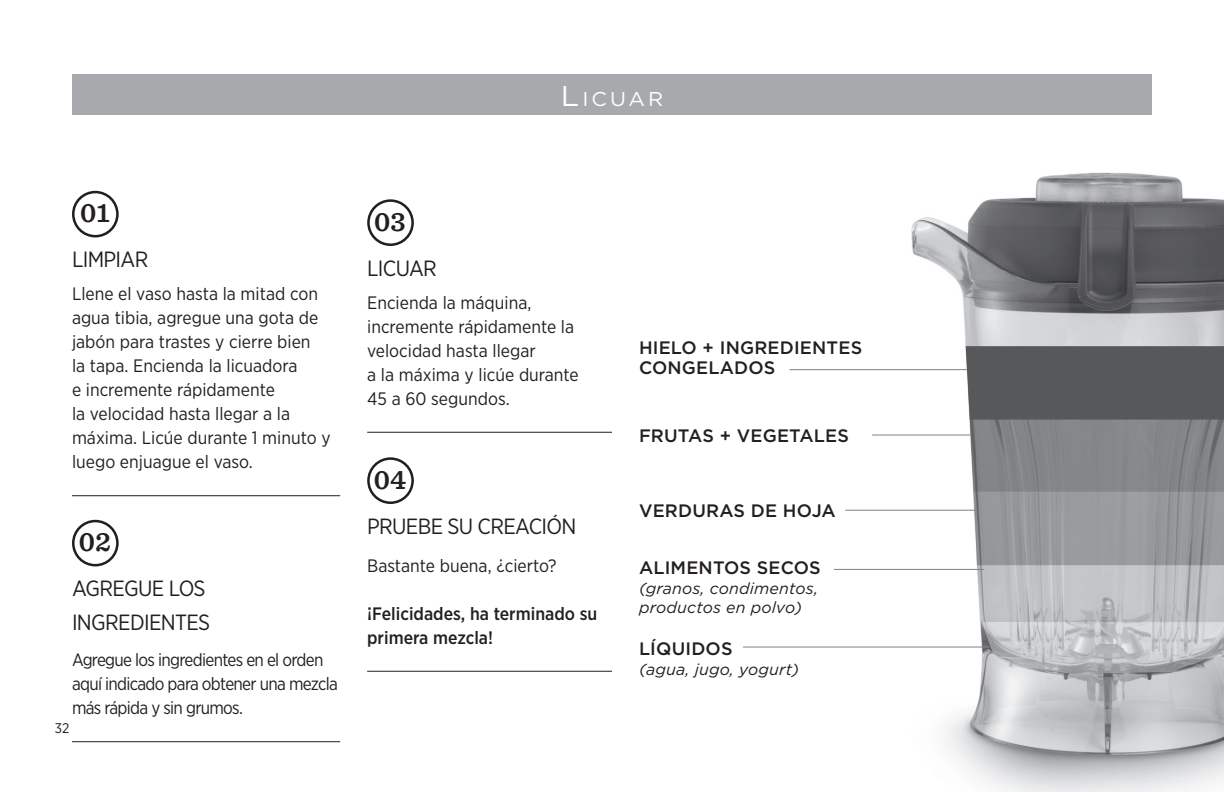
<style>
.page{position:relative;width:1224px;height:792px;background:#fff}
.page>*{position:absolute;margin:0;border:0;box-sizing:border-box;transform-origin:0 0}
.t1{font:600 27.8px "Sentinel";color:#231f20}
.Copy{font:22px/34px "Gotham Narrow";letter-spacing:-.03em;color:#231f20}
.header_copy_ENG{font:20px "Gotham";color:#fff;scale:1.05 1}
.Copy-2{font:18px/24px "Gotham Narrow";color:#231f20}
.callout{font:500 18px/19.8px "Gotham";letter-spacing:.01em;color:#231f20}
.Copy-3{font:18px/24px "Gotham Narrow";letter-spacing:-.04em;color:#231f20}
.Copy-4{font:500 18px/24px "Gotham Narrow";color:#231f20}
.Copy-5{font:17.8px "Gotham Narrow";letter-spacing:-.04em;color:#231f20}
.callout-2{font:italic 16px/19.8px "Gotham";letter-spacing:.01em;color:#231f20}
.t2{font:14px "Gotham Narrow";color:#231f20}
.s1{font-size:28.4px}
</style>
<div class="page">
<img style="left:732px;top:114px;width:492px;height:678px">
<svg style="left:966px;top:346px;width:258px;height:328px;background:#949597"></svg>
<hr style="left:790px;top:369px;width:177px;height:1px;background:#808285">
<hr style="left:872px;top:435px;width:99px;height:1px;background:#808285">
<hr style="left:845px;top:510px;width:132px;height:1px;background:#808285">
<hr style="left:834px;top:569px;width:150px;height:1px;background:#808285">
<hr style="left:743px;top:647px;width:247px;height:1px;background:#808285">
<hr style="left:72px;top:495px;width:268px;height:1px;background:#231f20">
<hr style="left:72px;top:741px;width:268px;height:1px;background:#231f20">
<div style="left:72px;top:191px;width:47px;height:46px;border:3px solid #231f20;border-radius:50%"></div>
<div style="left:72px;top:520px;width:47px;height:46px;border:3px solid #231f20;border-radius:50%"></div>
<hr style="left:367px;top:432px;width:245px;height:1px;background:#231f20">
<hr style="left:367px;top:671px;width:245px;height:1px;background:#231f20">
<div style="left:367px;top:199px;width:47px;height:47px;border:3px solid #231f20;border-radius:50%"></div>
<div style="left:367px;top:457px;width:47px;height:47px;border:3px solid #231f20;border-radius:50%"></div>
<div style="left:72px;top:74px;width:1080px;height:40px;background:#a8a9ad"></div>
<p class="header_copy_ENG" style="left:561px;top:86px;width:99px"><span class="s1">L</span>ICUAR</p>
<p class="t1" style="left:80px;top:192px;width:31px">01</p>
<p class="Copy" style="left:72px;top:242px;width:78px">LIMPIAR</p>
<p class="Copy-2" style="left:72px;top:282px;width:260px">Llene el vaso hasta la mitad con agua tibia, agregue una gota de jabón para trastes y cierre bien<br>la tapa. Encienda la licuadora<br>e incremente rápidamente<br>la velocidad hasta llegar a la máxima. Licúe durante 1 minuto y luego enjuague el vaso.</p>
<p class="t1" style="left:79px;top:521px;width:34px">02</p>
<p class="Copy" style="left:72px;top:571px;width:140px">AGREGUE LOS<br>INGREDIENTES</p>
<p class="Copy-5" style="left:72px;top:649px;width:253px">Agregue los ingredientes en el orden</p>
<p class="Copy-3" style="left:72px;top:672px;width:267px">aquí indicado para obtener una mezcla más rápida y sin grumos.</p>
<p class="t2" style="left:55px;top:719px;width:16px">32</p>
<p class="t1" style="left:374px;top:200px;width:33px">03</p>
<p class="Copy" style="left:367px;top:251px;width:71px">LICUAR</p>
<p class="Copy-2" style="left:367px;top:290px;width:213px">Encienda la máquina, incremente rápidamente la velocidad hasta llegar<br>a la máxima y licúe durante<br>45 a 60 segundos.</p>
<p class="t1" style="left:374px;top:458px;width:34px">04</p>
<p class="Copy" style="left:367px;top:509px;width:211px">PRUEBE SU CREACIÓN</p>
<p class="Copy-2" style="left:367px;top:553px;width:191px">Bastante buena, ¿cierto?</p>
<p class="Copy-4" style="left:367px;top:601px;width:232px">¡Felicidades, ha terminado su primera mezcla!</p>
<p class="callout" style="left:639px;top:338px;width:225px">HIELO + INGREDIENTES<br>CONGELADOS</p>
<p class="callout" style="left:639px;top:426px;width:212px">FRUTAS + VEGETALES</p>
<p class="callout" style="left:639px;top:501px;width:198px">VERDURAS DE HOJA</p>
<p class="callout" style="left:639px;top:557px;width:183px">ALIMENTOS SECOS</p>
<p class="callout-2" style="left:639px;top:578px;width:181px">(granos, condimentos, productos en polvo)</p>
<p class="callout" style="left:639px;top:639px;width:95px">LÍQUIDOS</p>
<p class="callout-2" style="left:639px;top:659px;width:162px">(agua, jugo, yogurt)</p>
</div>
